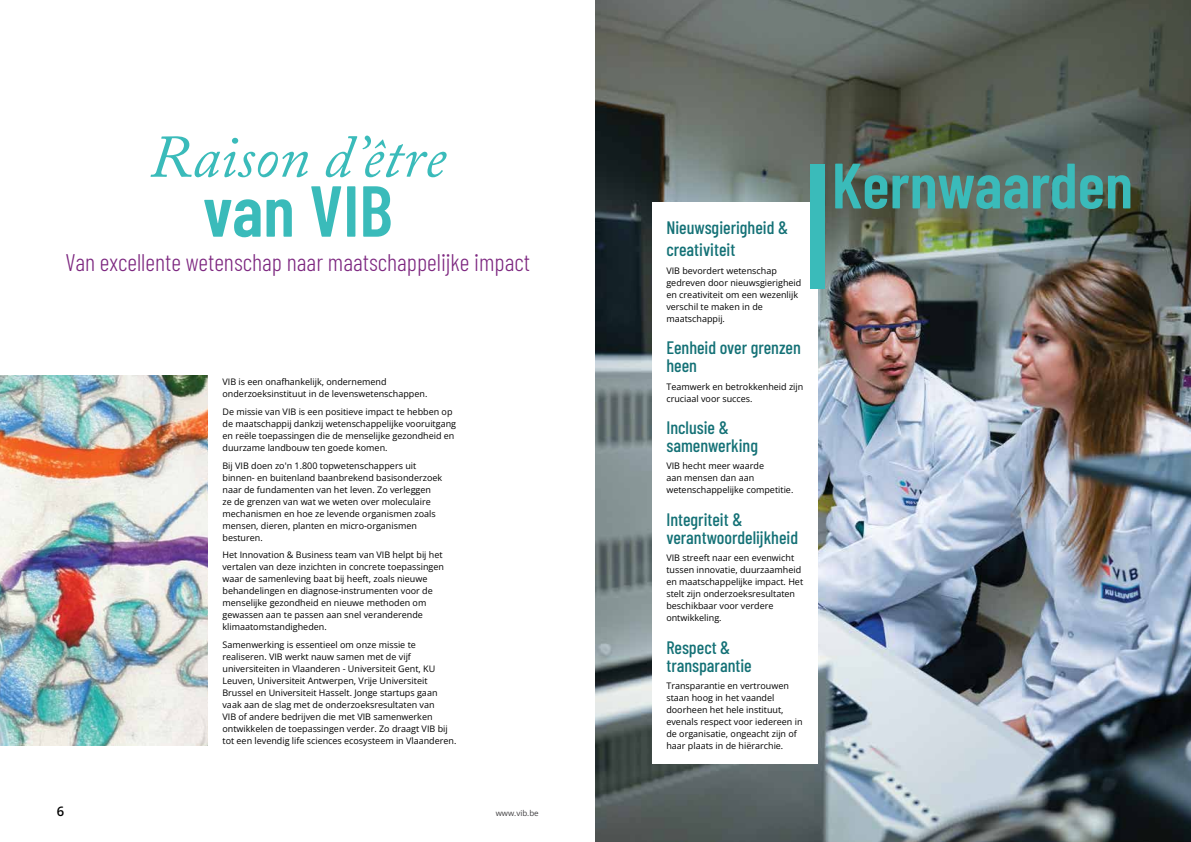
<style>
.page{position:relative;width:1191px;height:842px;background:#fff}
.page>*{position:absolute;margin:0;border:0;box-sizing:border-box;transform-origin:0 0}
.t1{font:600 72px "Barlow Condensed";color:#3abbba}
.t2{font:600 64px "Barlow Condensed";color:#3abbba}
.t3{font:italic 60px "Adobe Caslon Pro";color:#3abbba}
.t4{font:300 24px "Barlow Condensed";color:#7d2780}
.t5{font:500 18px/18px "Barlow Condensed";color:#147176}
.t6{font:600 13px "Open Sans";color:#000}
.t7{font:9px/12px "Open Sans";color:#000}
.t8{font:8px "Open Sans";color:#414042}
</style>
<div class="page">
<img style="left:0;top:376px;width:208px;height:370px">
<img style="left:595px;top:0;width:596px;height:842px">
<div style="left:652px;top:202px;width:165px;height:561px;background:#fff"></div>
<div style="left:810px;top:164px;width:14px;height:125px;background:#3abbba"></div>
<h3 class="t3" style="left:150px;top:121px;width:297px">Raison d’être</h3>
<h1 class="t1" style="left:203px;top:159px;width:191px">van VIB</h1>
<h3 class="t4" style="left:65px;top:245px;width:466px">Van excellente wetenschap naar maatschappelijke impact</h3>
<p class="t7" style="left:222px;top:376px;width:206px">VIB is een onafhankelijk, ondernemend onderzoeksinstituut in de levenswetenschappen.</p>
<p class="t7" style="left:222px;top:405px;width:235px">De missie van VIB is een positieve impact te hebben op de maatschappij dankzij wetenschappelijke vooruitgang en reële toepassingen die de menselijke gezondheid en duurzame landbouw ten goede komen.</p>
<p class="t7" style="left:222px;top:459px;width:221px">Bij VIB doen zo'n 1.800 topwetenschappers uit binnen- en buitenland baanbrekend basisonderzoek naar de fundamenten van het leven. Zo verleggen ze de grenzen van wat we weten over moleculaire mechanismen en hoe ze levende organismen zoals mensen, dieren, planten en micro-organismen besturen.</p>
<p class="t7" style="left:222px;top:549px;width:223px">Het Innovation &amp; Business team van VIB helpt bij het vertalen van deze inzichten in concrete toepassingen waar de samenleving baat bij heeft, zoals nieuwe behandelingen en diagnose-instrumenten voor de menselijke gezondheid en nieuwe methoden om gewassen aan te passen aan snel veranderende klimaatomstandigheden.</p>
<p class="t7" style="left:222px;top:638px;width:235px">Samenwerking is essentieel om onze missie te realiseren. VIB werkt nauw samen met de vijf universiteiten in Vlaanderen - Universiteit Gent, KU Leuven, Universiteit Antwerpen, Vrije Universiteit Brussel en Universiteit Hasselt. Jonge startups gaan vaak aan de slag met de onderzoeksresultaten van<br>VIB of andere bedrijven die met VIB samenwerken ontwikkelen de toepassingen verder. Zo draagt VIB bij tot een levendig life sciences ecosysteem in Vlaanderen.</p>
<h3 class="t6" style="left:57px;top:802px;width:9px">6</h3>
<p class="t8" style="left:495px;top:807px;width:45px">www.vib.be</p>
<h3 class="t5" style="left:666px;top:216px;width:123px;line-height:21.6px">Nieuwsgierigheid &amp; creativiteit</h3>
<p class="t7" style="left:666px;top:264px;width:136px">VIB bevordert wetenschap gedreven door nieuwsgierigheid en creativiteit om een wezenlijk verschil te maken in de maatschappij.</p>
<h3 class="t5" style="left:666px;top:337px;width:136px">Eenheid over grenzen heen</h3>
<p class="t7" style="left:666px;top:380px;width:138px">Teamwerk en betrokkenheid zijn cruciaal voor succes.</p>
<h3 class="t5" style="left:666px;top:417px;width:93px">Inclusie &amp; samenwerking</h3>
<p class="t7" style="left:666px;top:460px;width:128px">VIB hecht meer waarde<br>aan mensen dan aan wetenschappelijke competitie.</p>
<h3 class="t5" style="left:666px;top:509px;width:133px">Integriteit &amp; verantwoordelijkheid</h3>
<p class="t7" style="left:666px;top:552px;width:138px">VIB streeft naar een evenwicht tussen innovatie, duurzaamheid en maatschappelijke impact. Het stelt zijn onderzoeksresultaten beschikbaar voor verdere ontwikkeling.</p>
<h3 class="t5" style="left:666px;top:637px;width:87px">Respect &amp; transparantie</h3>
<p class="t7" style="left:666px;top:680px;width:138px">Transparantie en vertrouwen staan hoog in het vaandel doorheen het hele instituut, evenals respect voor iedereen in de organisatie, ongeacht zijn of haar plaats in de hiërarchie.</p>
<h2 class="t2" style="left:831px;top:140px;width:303px">Kernwaarden</h2>
</div>
